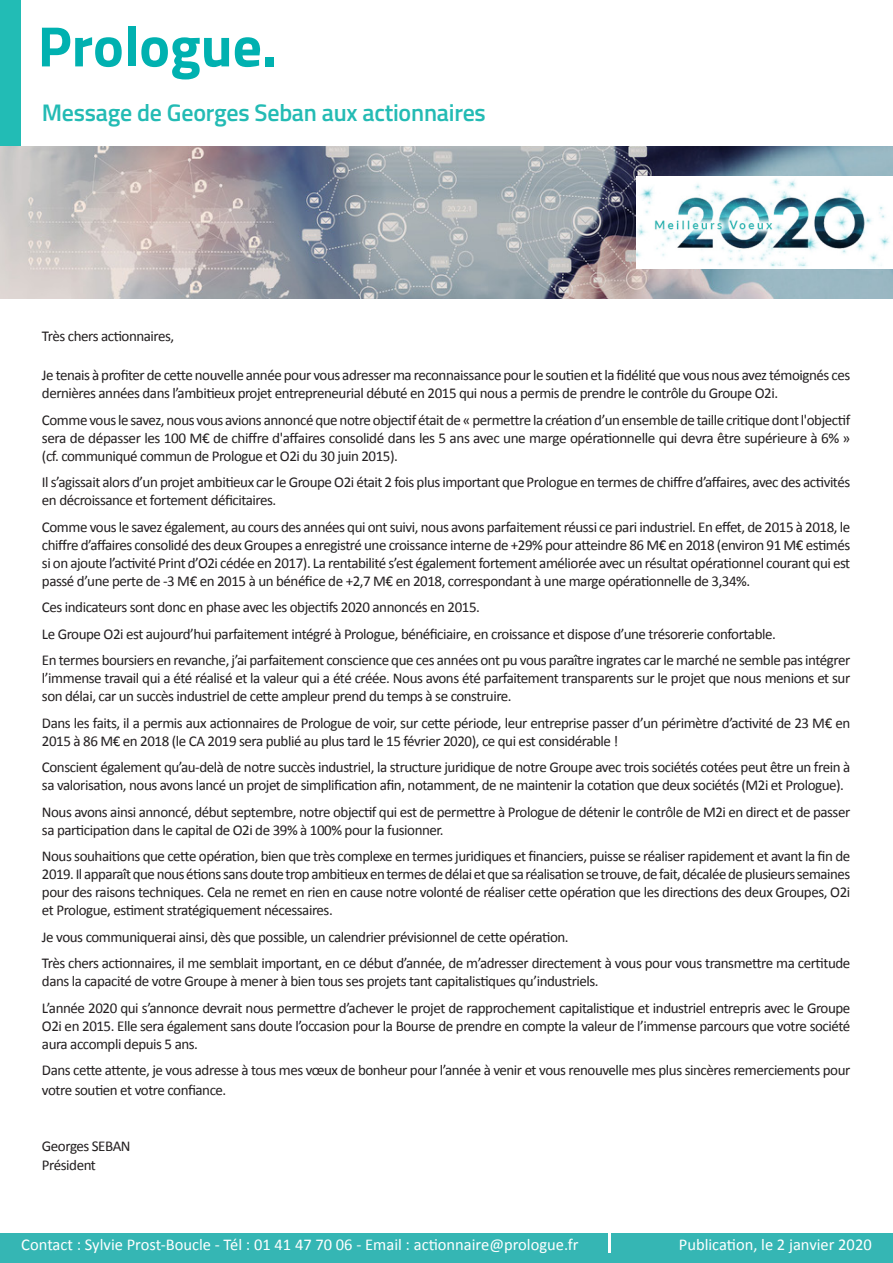
<style>
.page{position:relative;width:893px;height:1263px;background:#fff}
.page>*{position:absolute;margin:0;border:0;box-sizing:border-box;transform-origin:0 0}
.t1{font:600 24px "Titillium Web";letter-spacing:-.01em;color:#23bbb4}
.t2{font:16.5px "Calibri";color:#fff}
.text_courant_prologu{font:15px/18px "Calibri";letter-spacing:-.03em;color:#231f20}
</style>
<div class="page">
<div style="left:0;top:0;width:21px;height:247px;background:#22bcb5"></div>
<svg style="left:42px;top:28px;width:80px;height:39px"></svg>
<div style="left:128px;top:27px;width:7px;height:39px;background:#00b1b0"></div>
<svg style="left:141px;top:37px;width:88px;height:43px"></svg>
<svg style="left:235px;top:37px;width:25px;height:30px"></svg>
<div style="left:265px;top:57px;width:9px;height:9px;background:#00b1b0"></div>
<div style="left:0;top:1233px;width:893px;height:30px;background:#35b6b4"></div>
<hr style="left:609px;top:1219px;width:2px;height:34px;background:#fff">
<img style="left:0;top:147px;width:892px;height:151px">
<img style="left:636px;top:176px;width:256px;height:92px">
<p class="t1" style="left:42px;top:95px;width:445px">Message de Georges Seban aux actionnaires</p>
<p class="text_courant_prologu" style="left:42px;top:327px;width:134px">Très chers actionnaires,</p>
<p class="text_courant_prologu" style="left:42px;top:366px;width:810px">Je tenais à profiter de cette nouvelle année pour vous adresser ma reconnaissance pour le soutien et la fidélité que vous nous avez témoignés ces dernières années dans l’ambitieux projet entrepreneurial débuté en 2015 qui nous a permis de prendre le contrôle du Groupe O2i.</p>
<p class="text_courant_prologu" style="left:42px;top:411px;width:810px;text-align:justify">Comme vous le savez, nous vous avions annoncé que notre objectif était de « permettre la création d’un ensemble de taille critique dont l'objectif sera de dépasser les 100 M€ de chiffre d'affaires consolidé dans les 5 ans avec une marge opérationnelle qui devra être supérieure à 6% » (cf. communiqué commun de Prologue et O2i du 30 juin 2015).</p>
<p class="text_courant_prologu" style="left:42px;top:473px;width:810px">Il s’agissait alors d’un projet ambitieux car le Groupe O2i était 2 fois plus important que Prologue en termes de chiffre d’affaires, avec des activités en décroissance et fortement déficitaires.</p>
<p class="text_courant_prologu" style="left:42px;top:518px;width:810px;text-align:justify">Comme vous le savez également, au cours des années qui ont suivi, nous avons parfaitement réussi ce pari industriel. En effet, de 2015 à 2018, le chiffre d’affaires consolidé des deux Groupes a enregistré une croissance interne de +29% pour atteindre 86 M€ en 2018 (environ 91 M€ estimés si on ajoute l’activité Print d’O2i cédée en 2017). La rentabilité s’est également fortement améliorée avec un résultat opérationnel courant qui est passé d’une perte de -3 M€ en 2015 à un bénéfice de +2,7 M€ en 2018, correspondant à une marge opérationnelle de 3,34%.</p>
<p class="text_courant_prologu" style="left:42px;top:598px;width:440px">Ces indicateurs sont donc en phase avec les objectifs 2020 annoncés en 2015.</p>
<p class="text_courant_prologu" style="left:42px;top:625px;width:735px">Le Groupe O2i est aujourd’hui parfaitement intégré à Prologue, bénéficiaire, en croissance et dispose d’une trésorerie confortable.</p>
<p class="text_courant_prologu" style="left:42px;top:651px;width:810px;text-align:justify">En termes boursiers en revanche, j’ai parfaitement conscience que ces années ont pu vous paraître ingrates car le marché ne semble pas intégrer l’immense travail qui a été réalisé et la valeur qui a été créée. Nous avons été parfaitement transparents sur le projet que nous menions et sur son délai, car un succès industriel de cette ampleur prend du temps à se construire.</p>
<p class="text_courant_prologu" style="left:42px;top:714px;width:810px">Dans les faits, il a permis aux actionnaires de Prologue de voir, sur cette période, leur entreprise passer d’un périmètre d’activité de 23 M€ en<br>2015 à 86 M€ en 2018 (le CA 2019 sera publié au plus tard le 15 février 2020), ce qui est considérable !</p>
<p class="text_courant_prologu" style="left:42px;top:758px;width:810px">Conscient également qu’au-delà de notre succès industriel, la structure juridique de notre Groupe avec trois sociétés cotées peut être un frein à sa valorisation, nous avons lancé un projet de simplification afin, notamment, de ne maintenir la cotation que deux sociétés (M2i et Prologue).</p>
<p class="text_courant_prologu" style="left:42px;top:803px;width:810px">Nous avons ainsi annoncé, début septembre, notre objectif qui est de permettre à Prologue de détenir le contrôle de M2i en direct et de passer sa participation dans le capital de O2i de 39% à 100% pour la fusionner.</p>
<p class="text_courant_prologu" style="left:42px;top:847px;width:810px;text-align:justify">Nous souhaitions que cette opération, bien que très complexe en termes juridiques et financiers, puisse se réaliser rapidement et avant la fin de 2019. Il apparaît que nous étions sans doute trop ambitieux en termes de délai et que sa réalisation se trouve, de fait, décalée de plusieurs semaines pour des raisons techniques. Cela ne remet en rien en cause notre volonté de réaliser cette opération que les directions des deux Groupes, O2i et Prologue, estiment stratégiquement nécessaires.</p>
<p class="text_courant_prologu" style="left:42px;top:928px;width:528px">Je vous communiquerai ainsi, dès que possible, un calendrier prévisionnel de cette opération.</p>
<p class="text_courant_prologu" style="left:42px;top:954px;width:810px">Très chers actionnaires, il me semblait important, en ce début d’année, de m’adresser directement à vous pour vous transmettre ma certitude dans la capacité de votre Groupe à mener à bien tous ses projets tant capitalistiques qu’industriels.</p>
<p class="text_courant_prologu" style="left:42px;top:999px;width:810px;text-align:justify">L’année 2020 qui s’annonce devrait nous permettre d’achever le projet de rapprochement capitalistique et industriel entrepris avec le Groupe O2i en 2015. Elle sera également sans doute l’occasion pour la Bourse de prendre en compte la valeur de l’immense parcours que votre société aura accompli depuis 5 ans.</p>
<p class="text_courant_prologu" style="left:42px;top:1060px;width:810px;line-height:19.5px">Dans cette attente, je vous adresse à tous mes vœux de bonheur pour l’année à venir et vous renouvelle mes plus sincères remerciements pour votre soutien et votre confiance.</p>
<p class="text_courant_prologu" style="left:42px;top:1136px;width:90px;line-height:19.5px">Georges SEBAN<br>Président</p>
<p class="t2" style="left:21px;top:1234px;width:559px">Contact : Sylvie Prost-Boucle - Tél : 01 41 47 70 06 - Email : actionnaire@prologue.fr</p>
<p class="t2" style="left:679px;top:1234px;width:194px">Publication, le 2 janvier 2020</p>
</div>
